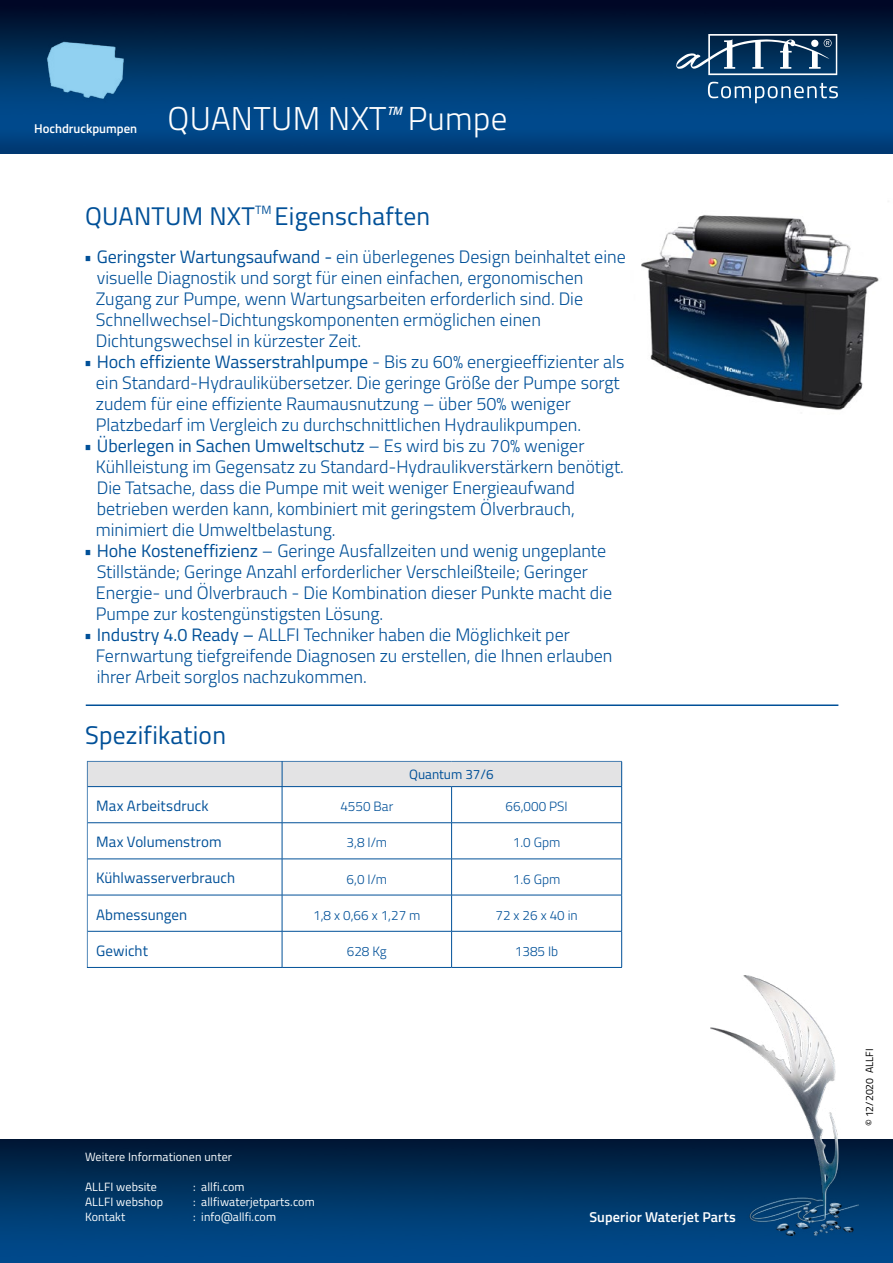
<style>
.page{position:relative;width:893px;height:1263px;background:#fff}
.page>*{position:absolute;margin:0;border:0;box-sizing:border-box;transform-origin:0 0}
.t1{font:300 33px "Titillium Web";letter-spacing:.01em;color:#fff}
.t2{font:25.5px "Titillium Web";letter-spacing:.01em;color:#005098}
.t3{font:300 18px/21px "Titillium Web";color:#005098}
.t4{font:15px "Titillium Web";letter-spacing:.005em;color:#005098}
.t5{font:600 14.25px "Titillium Web";letter-spacing:.01em;color:#fff}
.t6{font:300 13.5px "Titillium Web";color:#005098}
.t7{font:13.5px "Titillium Web";color:#005098}
.t8{font:600 12.75px "Titillium Web";color:#fff}
.t9{font:12px "Titillium Web";letter-spacing:.01em;color:#fcfeff}
.t10{font:italic 600 12px "Titillium Web";color:#fff}
.t11{font:10.5px "Titillium Web";color:#000}
.s1{font-weight:400}
</style>
<div class="page">
<img style="left:0;top:0;width:893px;height:153px">
<img style="left:0;top:1140px;width:893px;height:123px">
<img style="left:710px;top:976px;width:149px;height:259px">
<svg style="left:708px;top:82px;width:130px;height:21px;background:#316796"></svg>
<svg style="left:676px;top:34px;width:161px;height:41px"></svg>
<div style="left:811px;top:40px;width:7px;height:7px;background:#fff;border-radius:50%"></div>
<img style="left:37px;top:18px;width:98px;height:98px">
<hr style="left:86px;top:704px;width:752px;height:2px;background:#005098">
<img style="left:641px;top:215px;width:238px;height:195px">
<div style="left:87px;top:761px;width:535px;height:26px;background:#e3e3e4"></div>
<svg style="left:621px;top:762px;width:1px;height:24px"></svg>
<hr style="left:88px;top:786px;width:194px;height:1px;background:#005098">
<hr style="left:282px;top:786px;width:170px;height:1px;background:#005098">
<hr style="left:282px;top:787px;width:1px;height:35px;background:#005098">
<hr style="left:452px;top:786px;width:170px;height:1px;background:#005098">
<hr style="left:451px;top:787px;width:1px;height:35px;background:#005098">
<hr style="left:621px;top:787px;width:1px;height:35px;background:#005098">
<hr style="left:88px;top:822px;width:194px;height:1px;background:#005098">
<hr style="left:282px;top:822px;width:170px;height:1px;background:#005098">
<hr style="left:282px;top:823px;width:1px;height:36px;background:#005098">
<hr style="left:452px;top:822px;width:170px;height:1px;background:#005098">
<hr style="left:451px;top:823px;width:1px;height:36px;background:#005098">
<hr style="left:621px;top:823px;width:1px;height:36px;background:#005098">
<hr style="left:88px;top:859px;width:194px;height:1px;background:#005098">
<hr style="left:282px;top:859px;width:170px;height:1px;background:#005098">
<hr style="left:282px;top:859px;width:1px;height:36px;background:#005098">
<hr style="left:452px;top:859px;width:170px;height:1px;background:#005098">
<hr style="left:451px;top:859px;width:1px;height:36px;background:#005098">
<hr style="left:621px;top:859px;width:1px;height:36px;background:#005098">
<hr style="left:88px;top:895px;width:194px;height:1px;background:#005098">
<hr style="left:282px;top:895px;width:170px;height:1px;background:#005098">
<hr style="left:282px;top:895px;width:1px;height:36px;background:#005098">
<hr style="left:452px;top:895px;width:170px;height:1px;background:#005098">
<hr style="left:451px;top:895px;width:1px;height:36px;background:#005098">
<hr style="left:621px;top:895px;width:1px;height:36px;background:#005098">
<hr style="left:88px;top:931px;width:194px;height:1px;background:#005098">
<hr style="left:282px;top:931px;width:170px;height:1px;background:#005098">
<hr style="left:282px;top:931px;width:1px;height:36px;background:#005098">
<hr style="left:452px;top:931px;width:170px;height:1px;background:#005098">
<hr style="left:451px;top:931px;width:1px;height:36px;background:#005098">
<hr style="left:621px;top:931px;width:1px;height:36px;background:#005098">
<hr style="left:87px;top:967px;width:195px;height:1px;background:#005098">
<hr style="left:282px;top:967px;width:170px;height:1px;background:#005098">
<hr style="left:452px;top:967px;width:170px;height:1px;background:#005098">
<div style="left:86px;top:760px;width:538px;height:242px;border:1px solid #fff"></div>
<svg style="left:282px;top:761px;width:1px;height:26px"></svg>
<p class="t8" style="left:34px;top:119px;width:105px">Hochdruckpumpen</p>
<h1 class="t1" style="left:168px;top:95px;width:221px">QUANTUM NXT</h1>
<p class="t10" style="left:387px;top:102px;width:17px">TM</p>
<h1 class="t1" style="left:408px;top:95px;width:101px">Pumpe</h1>
<h2 class="t2" style="left:85px;top:197px;width:347px">QUANTUM NXT<sup>TM</sup> Eigenschaften</h2>
<p class="t3" style="left:96px;top:245px;width:531px;text-indent:-12px"><span class="s1">• Geringster Wartungsaufwand -</span> ein überlegenes Design beinhaltet eine visuelle Diagnostik und sorgt für einen einfachen, ergonomischen Zugang zur Pumpe, wenn Wartungsarbeiten erforderlich sind. Die Schnellwechsel-Dichtungskomponenten ermöglichen einen Dichtungswechsel in kürzester Zeit.</p>
<p class="t3" style="left:96px;top:350px;width:530px;text-indent:-12px"><span class="s1">• Hoch effiziente Wasserstrahlpumpe</span> - Bis zu 60% energieeffizienter als ein Standard-Hydraulikübersetzer. Die geringe Größe der Pumpe sorgt zudem für eine effiziente Raumausnutzung – über 50% weniger Platzbedarf im Vergleich zu durchschnittlichen Hydraulikpumpen.</p>
<p class="t3" style="left:96px;top:434px;width:530px;text-indent:-12px"><span class="s1">• Überlegen in Sachen Umweltschutz</span> – Es wird bis zu 70% weniger Kühlleistung im Gegensatz zu Standard-Hydraulikverstärkern benötigt.<br>Die Tatsache, dass die Pumpe mit weit weniger Energieaufwand betrieben werden kann, kombiniert mit geringstem Ölverbrauch, minimiert die Umweltbelastung.</p>
<p class="t3" style="left:96px;top:539px;width:518px;text-indent:-12px"><span class="s1">• Hohe Kosteneffizienz</span> – Geringe Ausfallzeiten und wenig ungeplante Stillstände; Geringe Anzahl erforderlicher Verschleißteile; Geringer Energie- und Ölverbrauch - Die Kombination dieser Punkte macht die Pumpe zur kostengünstigsten Lösung.</p>
<p class="t3" style="left:96px;top:623px;width:518px;text-indent:-12px"><span class="s1">• Industry 4.0 Ready –</span> ALLFI Techniker haben die Möglichkeit per<br>Fernwartung tiefgreifende Diagnosen zu erstellen, die Ihnen erlauben ihrer Arbeit sorglos nachzukommen.</p>
<h2 class="t2" style="left:85px;top:717px;width:143px">Spezifikation</h2>
<p class="t7" style="left:409px;top:765px;width:86px">Quantum 37/6</p>
<p class="t4" style="left:96px;top:795px;width:114px">Max Arbeitsdruck</p>
<p class="t6" style="left:340px;top:797px;width:54px">4550 Bar</p>
<p class="t6" style="left:506px;top:797px;width:64px">66,000 PSI</p>
<p class="t4" style="left:96px;top:831px;width:127px">Max Volumenstrom</p>
<p class="t6" style="left:347px;top:833px;width:42px">3,8 m/ I</p>
<p class="t6" style="left:513px;top:833px;width:49px">1.0 Gpm</p>
<p class="t4" style="left:96px;top:867px;width:141px">Kühlwasserverbrauch</p>
<p class="t6" style="left:347px;top:869px;width:42px">6,0 m/ I</p>
<p class="t6" style="left:513px;top:869px;width:49px">1.6 Gpm</p>
<p class="t4" style="left:96px;top:903px;width:93px">Abmessungen</p>
<p class="t6" style="left:313px;top:905px;width:109px">1,8 x 0,66 x 1,27 m</p>
<p class="t6" style="left:495px;top:905px;width:84px">72 x 26 x 40 in</p>
<p class="t4" style="left:96px;top:939px;width:53px">Gewicht</p>
<p class="t6" style="left:347px;top:941px;width:41px">628 Kg</p>
<p class="t6" style="left:515px;top:941px;width:45px">1385 Ib</p>
<p class="t9" style="left:85px;top:1148px;width:148px">Weitere Informationen unter</p>
<p class="t9" style="left:201px;top:1178px;width:45px">allfi.com</p>
<p class="t9" style="left:85px;top:1178px;width:73px">ALLFI website</p>
<p class="t9" style="left:193px;top:1178px;width:4px">:</p>
<p class="t9" style="left:85px;top:1193px;width:80px">ALLFI webshop</p>
<p class="t9" style="left:85px;top:1208px;width:42px">Kontakt</p>
<p class="t9" style="left:201px;top:1193px;width:115px">allfiwaterjetparts.com</p>
<p class="t9" style="left:193px;top:1193px;width:4px">:</p>
<p class="t9" style="left:201px;top:1208px;width:76px">info@allfi.com</p>
<p class="t9" style="left:193px;top:1208px;width:4px">:</p>
<p class="t5" style="left:589px;top:1206px;width:148px">Superior Waterjet Parts</p>
<p class="t11" style="left:862px;top:1126px;width:79px;rotate:-90deg">© 12/2020 ALLFI</p>
</div>
